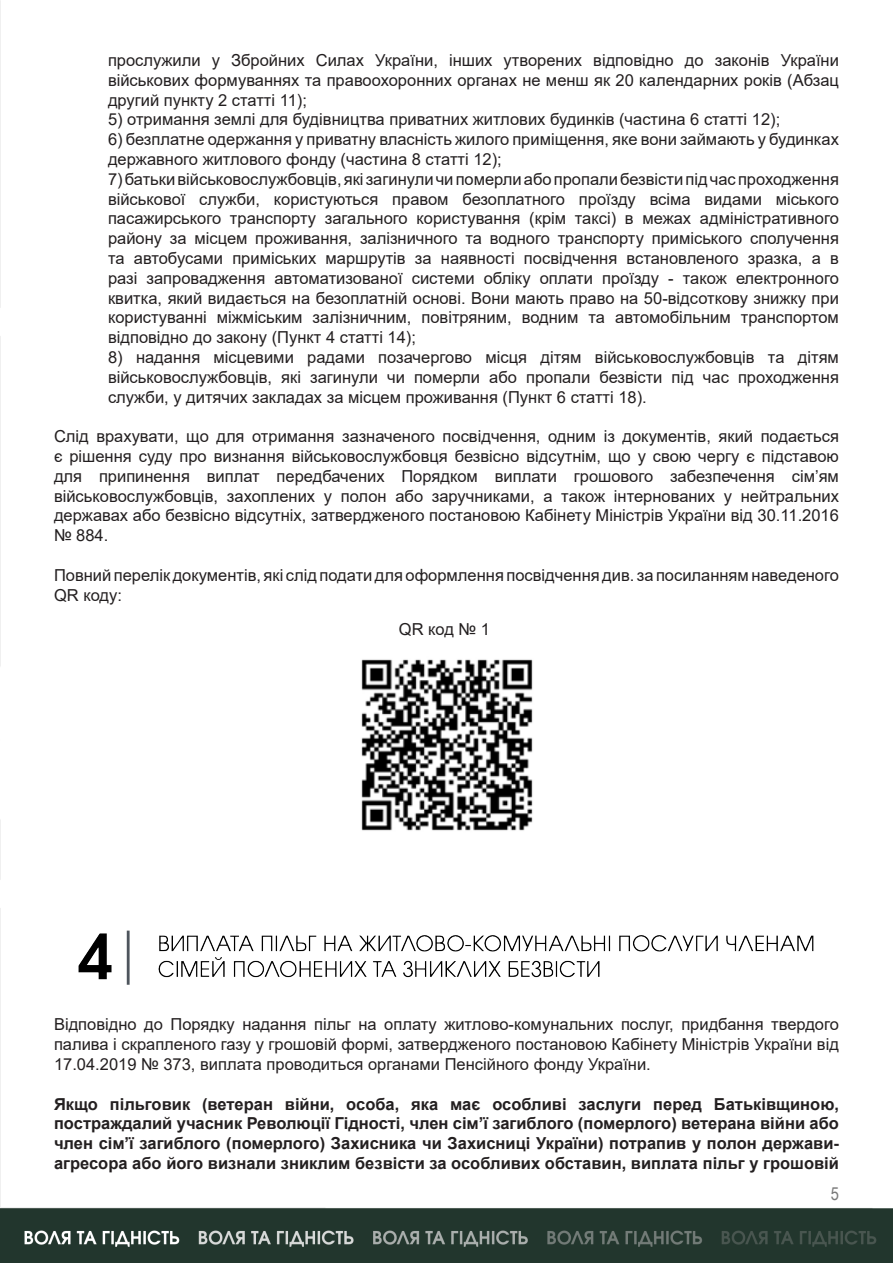
<style>
.page{position:relative;width:893px;height:1263px;background:#fff}
.page>*{position:absolute;margin:0;border:0;box-sizing:border-box;transform-origin:0 0}
.t1{font:18px "Arial Narrow";color:#7a7a7a}
.t2{font:16.5px/19.8px "Arial";color:#231f20;text-align:justify}
.t3{font:700 16.5px/19.8px "Arial";color:#231f20;text-align:justify}
</style>
<div class="page">
<img style="left:0;top:0;width:893px;height:1263px">
<div style="left:1px;top:1px;width:891px;height:1206px;background:#fff"></div>
<img style="left:361px;top:659px;width:172px;height:172px">
<img style="left:78px;top:921px;width:815px;height:70px">
<p class="t2" style="left:108px;top:50px;width:732px">прослужили у Збройних Силах України, інших утворених відповідно до законів України військових формуваннях та правоохоронних органах не менш як 20 календарних років (Абзац другий пункту 2 статті 11);</p>
<p class="t2" style="left:108px;top:110px;width:674px">5) отримання землі для будівництва приватних житлових будинків (частина 6 статті 12);</p>
<p class="t2" style="left:108px;top:129px;width:732px">6) безплатне одержання у приватну власність жилого приміщення, яке вони займають у будинках державного житлового фонду (частина 8 статті 12);</p>
<p class="t2" style="left:108px;top:169px;width:732px">7) батьки військовослужбовців, які загинули чи померли або пропали безвісти під час проходження військової служби, користуються правом безоплатного проїзду всіма видами міського пасажирського транспорту загального користування (крім таксі) в межах адміністративного району за місцем проживання, залізничного та водного транспорту приміського сполучення та автобусами приміських маршрутів за наявності посвідчення встановленого зразка, а в разі запровадження автоматизованої системи обліку оплати проїзду - також електронного квитка, який видається на безоплатній основі. Вони мають право на 50-відсоткову знижку при користуванні міжміським залізничним, повітряним, водним та автомобільним транспортом відповідно до закону (Пункт 4 статті 14);</p>
<p class="t2" style="left:108px;top:347px;width:732px">8) надання місцевими радами позачергово місця дітям військовослужбовців та дітям військовослужбовців, які загинули чи померли або пропали безвісти під час проходження служби, у дитячих закладах за місцем проживання (Пункт 6 статті 18).</p>
<p class="t2" style="left:54px;top:426px;width:786px">Слід врахувати, що для отримання зазначеного посвідчення, одним із документів, який подається є рішення суду про визнання військовослужбовця безвісно відсутнім, що у свою чергу є підставою для припинення виплат передбачених Порядком виплати грошового забезпечення сім’ям військовослужбовців, захоплених у полон або заручниками, а також інтернованих у нейтральних державах або безвісно відсутніх, затвердженого постановою Кабінету Міністрів України від 30.11.2016 № 884.</p>
<p class="t2" style="left:54px;top:565px;width:786px">Повний перелік документів, які слід подати для оформлення посвідчення див. за посиланням наведеного<br>QR коду:</p>
<p class="t2" style="left:399px;top:619px;width:93px">QR код № 1</p>
<p class="t2" style="left:54px;top:1014px;width:786px">Відповідно до Порядку надання пільг на оплату житлово-комунальних послуг, придбання твердого палива і скрапленого газу у грошовій формі, затвердженого постановою Кабінету Міністрів України від 17.04.2019 № 373, виплата проводиться органами Пенсійного фонду України.</p>
<p class="t3" style="left:54px;top:1094px;width:786px">Якщо пільговик (ветеран війни, особа, яка має особливі заслуги перед Батьківщиною, постраждалий учасник Революції Гідності, член сім’ї загиблого (померлого) ветерана війни або член сім’ї загиблого (померлого) Захисника чи Захисниці України) потрапив у полон держави&shy;агресора або його визнали зниклим безвісти за особливих обставин, виплата пільг у грошовій</p>
<p class="t1" style="left:831px;top:1181px;width:10px">5</p>
</div>
